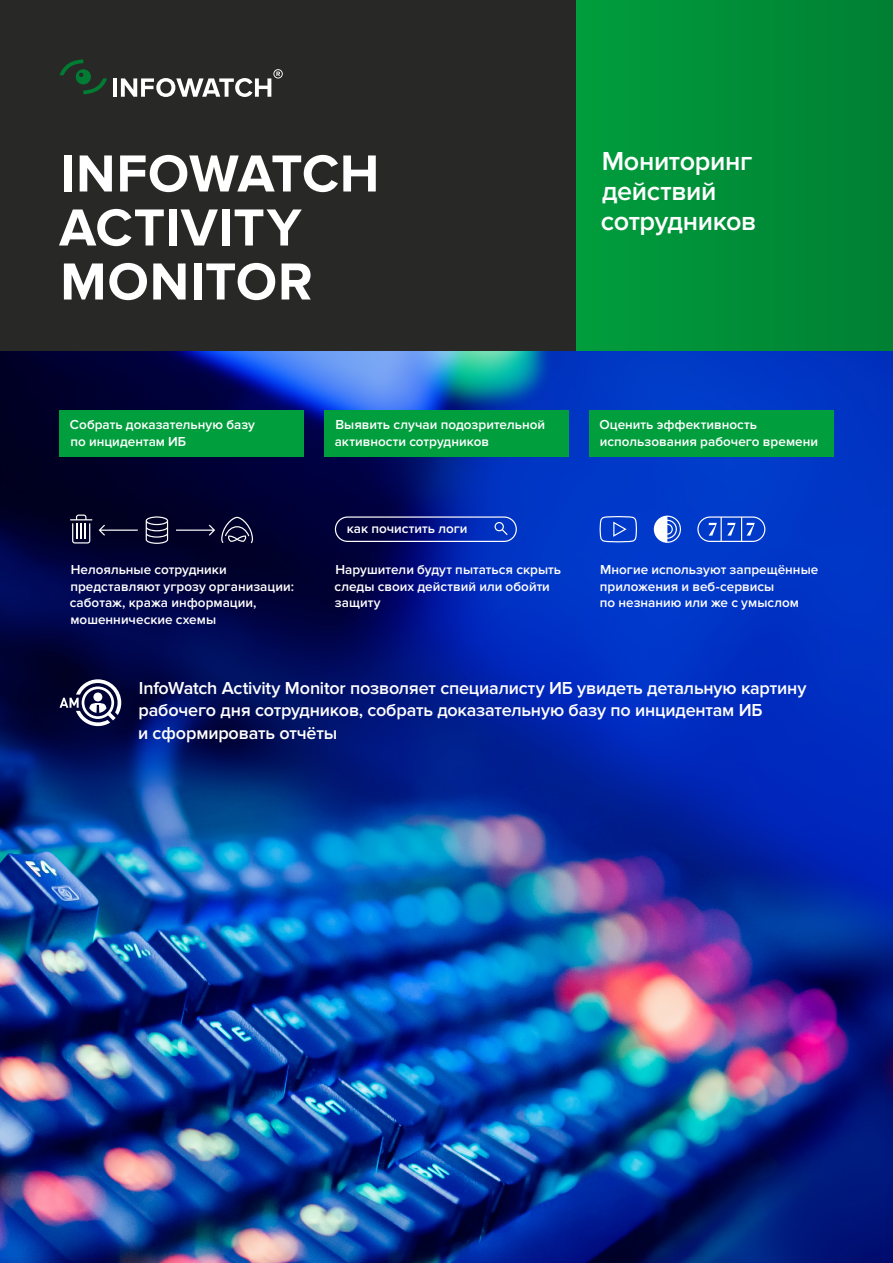
<style>
.page{position:relative;width:893px;height:1263px;background:#fff}
.page>*{position:absolute;margin:0;border:0;box-sizing:border-box;transform-origin:0 0}
.t1{font:700 54px/54px "Proxima Nova";letter-spacing:.015em;color:#fff}
.t2{font:600 27px/30px "Proxima Nova";letter-spacing:-.015em;color:#fff}
.t3{font:600 18px/22.5px "Proxima Nova";letter-spacing:-.01em;color:#fff}
.t4{font:600 13.5px/16.5px "Proxima Nova";color:#fff}
</style>
<div class="page">
<img style="left:0;top:351px;width:893px;height:912px">
<div style="left:0;top:0;width:578px;height:351px;background:#282827"></div>
<div style="left:576px;top:0;width:317px;height:351px;background:linear-gradient(to right,#009e3d,#007f33)"></div>
<div style="left:60px;top:410px;width:244px;height:47px;background:#009e3d"></div>
<div style="left:589px;top:410px;width:244px;height:47px;background:#009e3d"></div>
<div style="left:324px;top:410px;width:245px;height:47px;background:#009e3d"></div>
<svg style="left:60px;top:60px;width:47px;height:34px"></svg>
<hr style="left:113px;top:78px;width:4px;height:19px;background:#fff">
<svg style="left:121px;top:69px;width:162px;height:28px"></svg>
<svg style="left:60px;top:679px;width:61px;height:47px"></svg>
<svg style="left:146px;top:516px;width:22px;height:28px"></svg>
<svg style="left:99px;top:525px;width:39px;height:11px"></svg>
<svg style="left:176px;top:525px;width:39px;height:11px"></svg>
<svg style="left:70px;top:514px;width:22px;height:29px"></svg>
<svg style="left:221px;top:517px;width:32px;height:26px"></svg>
<svg style="left:335px;top:516px;width:182px;height:26px;background:#1b2c89"></svg>
<svg style="left:600px;top:516px;width:37px;height:26px"></svg>
<svg style="left:654px;top:516px;width:27px;height:27px"></svg>
<svg style="left:697px;top:516px;width:68px;height:26px;background:#3563d4"></svg>
<p class="t1" style="left:59px;top:148px;width:322px">INFOWATCH<br>ACTIVITY<br>MONITOR</p>
<p class="t2" style="left:601px;top:147px;width:157px">Мониторинг действий сотрудников</p>
<p class="t4" style="left:70px;top:417px;width:187px">Собрать доказательную базу по инцидентам ИБ</p>
<p class="t4" style="left:600px;top:417px;width:220px">Оценить эффективность использования рабочего времени</p>
<p class="t4" style="left:335px;top:417px;width:212px">Выявить случаи подозрительной активности сотрудников</p>
<p class="t4" style="left:347px;top:520px;width:122px">как почистить логи</p>
<p class="t4" style="left:70px;top:562px;width:226px">Нелояльные сотрудники представляют угрозу организации: саботаж, кража информации, мошеннические схемы</p>
<p class="t4" style="left:600px;top:562px;width:220px">Многие используют запрещённые приложения и веб‑сервисы<br>по незнанию или же с умыслом</p>
<p class="t4" style="left:334px;top:562px;width:228px">Нарушители будут пытаться скрыть следы своих действий или обойти защиту</p>
<p class="t3" style="left:138px;top:677px;width:670px">InfoWatch Activity Monitor позволяет специалисту ИБ увидеть детальную картину рабочего дня сотрудников, собрать доказательную базу по инцидентам ИБ<br>и сформировать отчёты</p>
</div>
